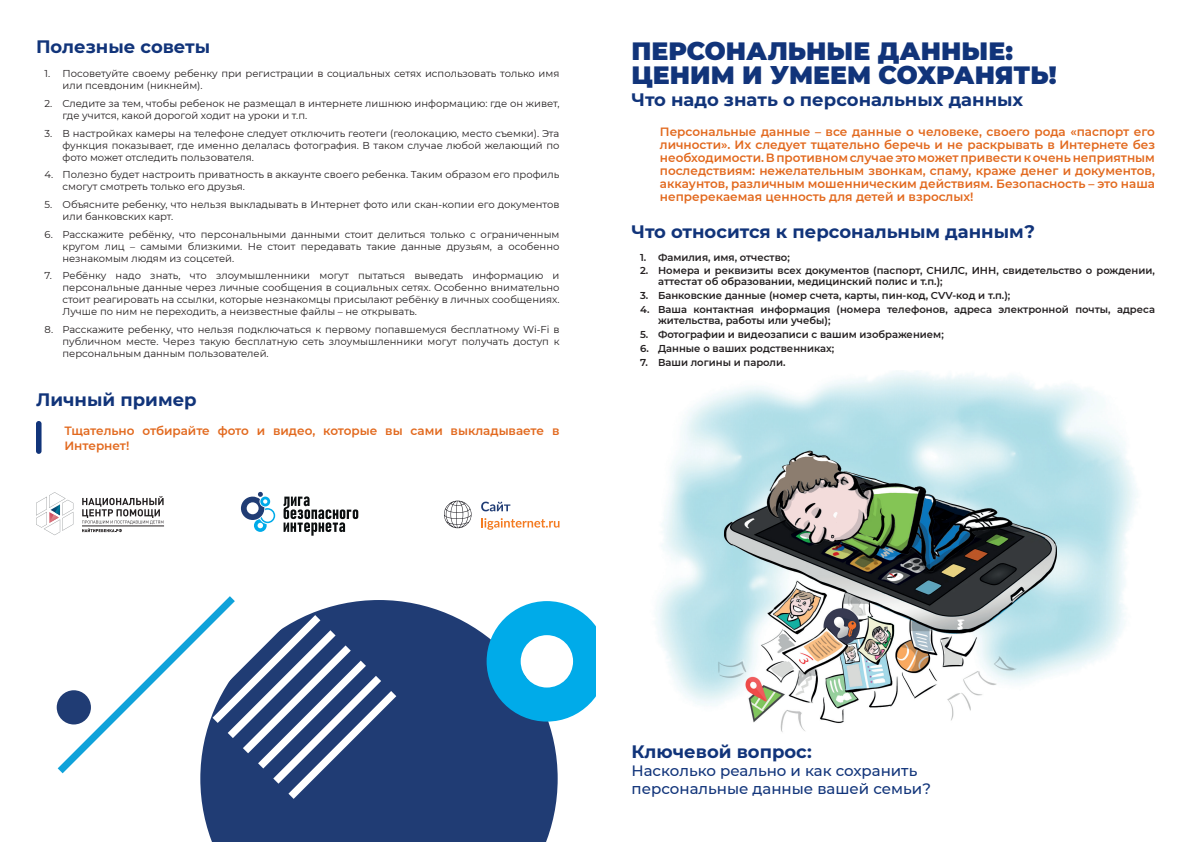
<style>
.page{position:relative;width:1191px;height:842px;background:#fff}
.page>*{position:absolute;margin:0;border:0;box-sizing:border-box;transform-origin:0 0}
.t1{font:900 25px/24px "Montserrat";color:#11347a}
.t2{font:700 18px "Montserrat";color:#11347a}
.t3{font:500 15px/18px "Montserrat";color:#11347a}
.t4{font:600 12px/13px "Montserrat";color:#e2691e;text-align:justify}
.t5{font:10px/12px "Montserrat";color:#231f20}
.t6{font:600 10px/11px "Montserrat";color:#231f20}
</style>
<div class="page">
<img style="left:655px;top:371px;width:483px;height:361px">
<div style="left:36px;top:421px;width:6px;height:33px;background:#11347a;border-radius:3px"></div>
<svg style="left:36px;top:492px;width:37px;height:43px"></svg>
<svg style="left:82px;top:496px;width:82px;height:36px"></svg>
<hr style="left:82px;top:526px;width:82px;height:1px;background:#231f20">
<svg style="left:283px;top:496px;width:75px;height:40px"></svg>
<svg style="left:241px;top:492px;width:34px;height:40px"></svg>
<svg style="left:481px;top:502px;width:29px;height:9px"></svg>
<svg style="left:444px;top:501px;width:27px;height:27px"></svg>
<svg style="left:481px;top:518px;width:78px;height:12px"></svg>
<div style="left:201px;top:600px;width:356px;height:242px;background:#203c74"></div>
<div style="left:57px;top:690px;width:34px;height:34px;background:#203c74;border-radius:50%"></div>
<svg style="left:58px;top:596px;width:338px;height:203px"></svg>
<svg style="left:486px;top:601px;width:109px;height:120px"></svg>
<h2 class="t2" style="left:36px;top:34px;width:176px">Полезные советы</h2>
<p class="t5" style="left:63px;top:68px;width:498px;text-indent:-18px">1. Посоветуйте своему ребенку при регистрации в социальных сетях использовать только имя или псевдоним (никнейм).</p>
<p class="t5" style="left:63px;top:97px;width:498px;text-indent:-18px">2. Следите за тем, чтобы ребенок не размещал в интернете лишнюю информацию: где он живет, где учится, какой дорогой ходит на уроки и т.п.</p>
<p class="t5" style="left:63px;top:127px;width:498px;text-align:justify;text-indent:-18px">3. В настройках камеры на телефоне следует отключить геотеги (геолокацию, место съемки). Эта функция показывает, где именно делалась фотография. В таком случае любой желающий по фото может отследить пользователя.</p>
<p class="t5" style="left:63px;top:169px;width:498px;text-indent:-18px">4. Полезно будет настроить приватность в аккаунте своего ребенка. Таким образом его профиль смогут смотреть только его друзья.</p>
<p class="t5" style="left:63px;top:198px;width:498px;text-indent:-18px">5. Объясните ребенку, что нельзя выкладывать в Интернет фото или скан-копии его документов или банковских карт.</p>
<p class="t5" style="left:63px;top:228px;width:498px;text-align:justify;text-indent:-18px">6. Расскажите ребёнку, что персональными данными стоит делиться только с ограниченным кругом лиц – самыми близкими. Не стоит передавать такие данные друзьям, а особенно незнакомым людям из соцсетей.</p>
<p class="t5" style="left:63px;top:270px;width:498px;text-align:justify;text-indent:-18px">7. Ребёнку надо знать, что злоумышленники могут пытаться выведать информацию и персональные данные через личные сообщения в социальных сетях. Особенно внимательно стоит реагировать на ссылки, которые незнакомцы присылают ребёнку в личных сообщениях.<br>Лучше по ним не переходить, а неизвестные файлы – не открывать.</p>
<p class="t5" style="left:63px;top:323px;width:498px;text-align:justify;text-indent:-18px">8. Расскажите ребенку, что нельзя подключаться к первому попавшемуся бесплатному Wi-Fi в публичном месте. Через такую бесплатную сеть злоумышленники могут получать доступ к персональным данным пользователей.</p>
<h2 class="t2" style="left:36px;top:387px;width:162px">Личный пример</h2>
<p class="t4" style="left:64px;top:423px;width:496px;line-height:14.4px">Тщательно отбирайте фото и видео, которые вы сами выкладываете в<br>Интернет!</p>
<h1 class="t1" style="left:631px;top:38px;width:426px">ПЕРСОНАЛЬНЫЕ ДАННЫЕ:<br>ЦЕНИМ И УМЕЕМ СОХРАНЯТЬ!</h1>
<h2 class="t2" style="left:631px;top:86px;width:393px">Что надо знать о персональных данных</h2>
<p class="t4" style="left:660px;top:125px;width:496px">Персональные данные – все данные о человеке, своего рода «паспорт его личности». Их следует тщательно беречь и не раскрывать в Интернете без необходимости. В противном случае это может привести к очень неприятным последствиям: нежелательным звонкам, спаму, краже денег и документов, аккаунтов, различным мошенническим действиям. Безопасность – это наша непререкаемая ценность для детей и взрослых!</p>
<h2 class="t2" style="left:631px;top:218px;width:405px">Что относится к персональным данным?</h2>
<p class="t6" style="left:640px;top:251px;width:151px">1. Фамилия, имя, отчество;</p>
<p class="t6" style="left:658px;top:265px;width:498px;text-indent:-18px">2. Номера и реквизиты всех документов (паспорт, СНИЛС, ИНН, свидетельство о рождении, аттестат об образовании, медицинский полис и т.п.);</p>
<p class="t6" style="left:640px;top:290px;width:372px">3. Банковские данные (номер счета, карты, пин-код, CVV-код и т.п.);</p>
<p class="t6" style="left:658px;top:303px;width:498px;text-indent:-18px">4. Ваша контактная информация (номера телефонов, адреса электронной почты, адреса жительства, работы или учебы);</p>
<p class="t6" style="left:640px;top:328px;width:305px">5. Фотографии и видеозаписи с вашим изображением;</p>
<p class="t6" style="left:640px;top:342px;width:196px">6. Данные о ваших родственниках;</p>
<p class="t6" style="left:640px;top:357px;width:147px">7. Ваши логины и пароли.</p>
<h2 class="t2" style="left:631px;top:739px;width:182px">Ключевой вопрос:</h2>
<h3 class="t3" style="left:631px;top:761px;width:301px">Насколько реально и как сохранить персональные данные вашей семьи?</h3>
</div>
